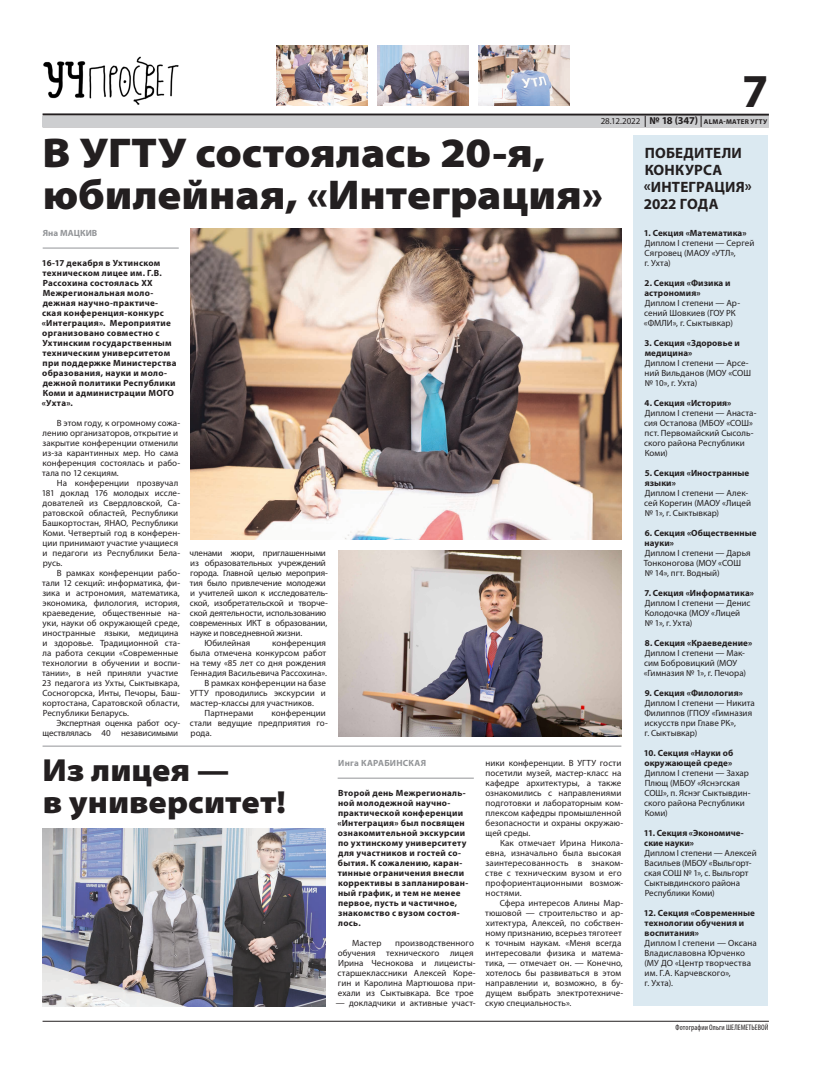
<style>
.page{position:relative;width:820px;height:1078px;background:#fff}
.page>*{position:absolute;margin:0;border:0;box-sizing:border-box;transform-origin:0 0}
.t1{font:700 47.4px "Myriad Pro";color:#231f20}
.t2{font:900 semi-expanded 41.8px/41.8px "Myriad Pro";color:#231f20}
.t3{font:900 semi-expanded 32px/32px "Myriad Pro";color:#231f20}
.t4{font:700 15px/17px "Myriad Pro";letter-spacing:.015em;color:#231f20}
.t5{font:9px/10px "Myriad Pro";letter-spacing:.005em;color:#231f20}
.t6{font:700 9px/10px "Myriad Pro";letter-spacing:.03em;color:#231f20}
.t7{font:9px/10px "Myriad Pro";letter-spacing:-.015em;color:#231f20;text-align:right}
.t8{font:700 9px/10px "Myriad Pro";letter-spacing:.01em;color:#231f20}
.t9{font:700 9px/10px "Myriad Pro";letter-spacing:.005em;color:#231f20}
.t10{font:700 9px "Myriad Pro";letter-spacing:.02em;color:#939598}
.t11{font:condensed 8px "Myriad Pro";letter-spacing:.01em;color:#231f20}
.t12{font:700 7px "Myriad Pro";letter-spacing:.04em;color:#231f20}
.s1{font-weight:400;font-size:9px}
.s2{font-size:10.5px}
</style>
<div class="page">
<hr style="left:43px;top:113px;width:725px;height:3px;background:#231f20">
<div style="left:43px;top:116px;width:725px;height:11px;background:#cdced0"></div>
<hr style="left:43px;top:1020px;width:725px;height:1px;background:#231f20">
<img style="left:43px;top:56px;width:136px;height:49px">
<hr style="left:43px;top:745px;width:578px;height:1px;background:#939598">
<div style="left:633px;top:135px;width:134px;height:870px;background:#dbe9f1"></div>
<img style="left:190px;top:228px;width:431px;height:311px">
<img style="left:338px;top:550px;width:283px;height:185px">
<img style="left:42px;top:828px;width:284px;height:177px">
<img style="left:276px;top:46px;width:91px;height:60px">
<img style="left:377px;top:45px;width:91px;height:60px">
<img style="left:478px;top:45px;width:91px;height:60px">
<hr style="left:43px;top:248px;width:136px;height:1px;background:#939598">
<hr style="left:337px;top:777px;width:136px;height:1px;background:#939598">
<h1 class="t1" style="left:741px;top:60px;width:28px">7</h1>
<p class="t12" style="left:600px;top:117px;width:168px"><span class="s1">28.12.2022</span> <span class="s2">№ 18 (347)</span> ALMA-MATER УГТУ</p>
<h2 class="t2" style="left:43px;top:132px;width:562px">В УГТУ состоялась 20-я, юбилейная, «Интеграция»</h2>
<p class="t10" style="left:43px;top:227px;width:56px">Яна МАЦКИВ</p>
<p class="t6" style="left:42px;top:257px;width:136px">16-17 декабря в Ухтинском техническом лицее им. Г.В.<br>Рассохина состоялась XX<br>Межрегиональная моло&shy;дежная научно-практиче&shy;ская конференция-конкурс «Интеграция». Мероприятие организовано совместно с<br>Ухтинским государственным техническим университетом при поддержке Министерства образования, науки и моло&shy;дежной политики Республики<br>Коми и администрации МОГО «Ухта».</p>
<p class="t5" style="left:42px;top:417px;width:139px;text-indent:15px">В этом году, к огромному сожа&shy;лению организаторов, открытие и закрытие конференции отменили из-за карантинных мер. Но сама конференция состоялась и рабо&shy;тала по 12 секциям.</p>
<p class="t5" style="left:42px;top:477px;width:140px;text-indent:15px">На конференции прозвучал<br>181 доклад 176 молодых иссле&shy;дователей из Свердловской, Са&shy;ратовской областей, Республики<br>Башкортостан, ЯНАО, Республики<br>Коми. Четвертый год в конферен&shy;ции принимают участие учащиеся и педагоги из Республики Бела&shy;русь.</p>
<p class="t5" style="left:42px;top:567px;width:139px;text-indent:15px">В рамках конференции рабо&shy;тали 12 секций: информатика, фи&shy;зика и астрономия, математика, экономика, филология, история, краеведение, общественные на&shy;уки, науки об окружающей среде, иностранные языки, медицина и здоровье. Традиционной ста&shy;ла работа секции «Современные технологии в обучении и воспи&shy;тании», в ней приняли участие<br>23 педагога из Ухты, Сыктывкара,<br>Сосногорска, Инты, Печоры, Баш&shy;кортостана, Саратовской области,<br>Республики Беларусь.</p>
<p class="t7" style="left:43px;top:717px;width:139px">Экспертная оценка работ осу&shy;ществлялась 40 независимыми</p>
<p class="t7" style="left:189px;top:547px;width:138px">членами жюри, приглашенными</p>
<p class="t7" style="left:190px;top:557px;width:137px">из образовательных учреждений</p>
<p class="t7" style="left:190px;top:567px;width:139px">города. Главной целью мероприя-</p>
<p class="t7" style="left:190px;top:577px;width:137px">тия было привлечение молодежи</p>
<p class="t7" style="left:190px;top:587px;width:139px">и учителей школ к исследователь-</p>
<p class="t7" style="left:190px;top:597px;width:139px">ской, изобретательской и творче-</p>
<p class="t7" style="left:190px;top:607px;width:138px">ской деятельности, использованию</p>
<p class="t7" style="left:190px;top:617px;width:139px">современных ИКТ в образовании,</p>
<p class="t7" style="left:190px;top:627px;width:113px">науке и повседневной жизни.</p>
<p class="t5" style="left:204px;top:637px;width:47px">Юбилейная</p>
<p class="t5" style="left:272px;top:637px;width:55px">конференция</p>
<p class="t5" style="left:190px;top:647px;width:138px">была отмечена конкурсом работ</p>
<p class="t5" style="left:190px;top:657px;width:137px">на тему «85 лет со дня рождения</p>
<p class="t5" style="left:190px;top:667px;width:138px">Геннадия Васильевича Рассохина».</p>
<p class="t5" style="left:204px;top:677px;width:123px">В рамках конференции на базе</p>
<p class="t5" style="left:190px;top:687px;width:137px">УГТУ проводились экскурсии и</p>
<p class="t5" style="left:190px;top:697px;width:125px">мастер-классы для участников.</p>
<p class="t5" style="left:204px;top:707px;width:50px">Партнерами</p>
<p class="t5" style="left:190px;top:707px;width:139px;text-indent:82px">конференции стали ведущие предприятия го&shy;рода.</p>
<h3 class="t3" style="left:43px;top:754px;width:244px">Из лицея —<br>в университет!</h3>
<p class="t10" style="left:338px;top:757px;width:89px">Инга КАРАБИНСКАЯ</p>
<p class="t6" style="left:337px;top:787px;width:132px">Второй день Межрегиональ&shy;ной молодежной научно&shy;практической конференции «Интеграция» был посвящен ознакомительной экскурсии по ухтинскому университету для участников и гостей со&shy;бытия. К сожалению, каран&shy;тинные ограничения внесли коррективы в запланирован&shy;ный график, и тем не менее первое, пусть и частичное, знакомство с вузом состоя&shy;лось.</p>
<p class="t5" style="left:352px;top:937px;width:31px">Мастер</p>
<p class="t5" style="left:337px;top:937px;width:139px;text-indent:58px">производственного обучения технического лицея<br>Ирина Чеснокова и лицеисты&shy;старшеклассники Алексей Коре&shy;гин и Каролина Мартюшова при&shy;ехали из Сыктывкара. Все трое</p>
<p class="t5" style="left:335px;top:997px;width:141px">— докладчики и активные участ-</p>
<p class="t5" style="left:485px;top:757px;width:139px">ники конференции. В УГТУ гости посетили музей, мастер-класс на кафедре архитектуры, а также ознакомились с направлениями подготовки и лабораторным ком&shy;плексом кафедры промышленной безопасности и охраны окружаю&shy;щей среды.</p>
<p class="t5" style="left:485px;top:837px;width:139px;text-indent:15px">Как отмечает Ирина Никола&shy;евна, изначально была высокая заинтересованность в знаком&shy;стве с техническим вузом и его профориентационными возмож&shy;ностями.</p>
<p class="t5" style="left:485px;top:897px;width:139px;text-indent:14px">Сфера интересов Алины Мар&shy;тюшовой — строительство и ар&shy;хитектура, Алексей, по собствен&shy;ному признанию, всерьез тяготеет к точным наукам. «Меня всегда интересовали физика и матема&shy;тика, — отмечает он. — Конечно, хотелось бы развиваться в этом направлении и, возможно, в бу&shy;дущем выбрать электротехниче&shy;скую специальность».</p>
<h3 class="t4" style="left:643px;top:144px;width:110px">ПОБЕДИТЕЛИ<br>КОНКУРСА «ИНТЕГРАЦИЯ»<br>2022 ГОДА</h3>
<p class="t8" style="left:643px;top:227px;width:104px">1. Секция «Математика»</p>
<p class="t5" style="left:644px;top:237px;width:111px">Диплом I степени — Сергей<br>Сягровец (МАОУ «УТЛ»,<br>г. Ухта)</p>
<p class="t6" style="left:644px;top:277px;width:88px">2. Секция «Физика и астрономия»</p>
<p class="t5" style="left:643px;top:297px;width:98px">Диплом I степени — Ар&shy;сений Шовкиев (ГОУ РК «ФМЛИ», г. Сыктывкар)</p>
<p class="t6" style="left:644px;top:337px;width:97px">3. Секция «Здоровье и медицина»</p>
<p class="t5" style="left:644px;top:357px;width:108px">Диплом I степени — Арсе&shy;ний Вильданов (МОУ «СОШ № 10», г. Ухта)</p>
<p class="t6" style="left:644px;top:397px;width:88px">4. Секция «История»</p>
<p class="t5" style="left:644px;top:407px;width:114px">Диплом I степени — Анаста&shy;сия Остапова (МБОУ «СОШ» пст. Первомайский Сысоль&shy;ского района Республики<br>Коми)</p>
<p class="t8" style="left:644px;top:467px;width:106px">5. Секция «Иностранные языки»</p>
<p class="t5" style="left:644px;top:487px;width:108px">Диплом I степени — Алек&shy;сей Корегин (МАОУ «Лицей № 1», г. Сыктывкар)</p>
<p class="t6" style="left:644px;top:527px;width:113px">6. Секция «Общественные науки»</p>
<p class="t5" style="left:643px;top:547px;width:108px">Диплом I степени — Дарья<br>Тонконогова (МОУ «СОШ № 14», пгт. Водный)</p>
<p class="t8" style="left:644px;top:587px;width:111px">7. Секция «Информатика»</p>
<p class="t5" style="left:644px;top:597px;width:107px">Диплом I степени — Денис<br>Колодочка (МОУ «Лицей № 1», г. Ухта)</p>
<p class="t8" style="left:644px;top:637px;width:109px">8. Секция «Краеведение»</p>
<p class="t5" style="left:643px;top:647px;width:104px">Диплом I степени — Мак&shy;сим Бобровицкий (МОУ «Гимназия № 1», г. Печора)</p>
<p class="t6" style="left:644px;top:687px;width:100px">9. Секция «Филология»</p>
<p class="t5" style="left:644px;top:697px;width:112px">Диплом I степени — Никита<br>Филиппов (ГПОУ «Гимназия искусств при Главе РК»,<br>г. Сыктывкар)</p>
<p class="t8" style="left:643px;top:747px;width:91px">10. Секция «Науки об окружающей среде»</p>
<p class="t5" style="left:644px;top:767px;width:108px">Диплом I степени — Захар<br>Плющ (МБОУ «Яснэгская<br>СОШ», п. Яснэг Сыктывдин&shy;ского района Республики<br>Коми)</p>
<p class="t9" style="left:643px;top:827px;width:101px">11. Секция «Экономиче&shy;ские науки»</p>
<p class="t5" style="left:644px;top:847px;width:114px">Диплом I степени — Алексей<br>Васильев (МБОУ «Выльгорт&shy;ская СОШ № 1», с. Выльгорт<br>Сыктывдинского района<br>Республики Коми)</p>
<p class="t8" style="left:643px;top:907px;width:113px">12. Секция «Современные технологии обучения и воспитания»</p>
<p class="t5" style="left:644px;top:937px;width:114px">Диплом I степени — Оксана<br>Владиславовна Юрченко (МУ ДО «Центр творчества им. Г.А. Карчевского»,<br>г. Ухта).</p>
<p class="t11" style="left:675px;top:1022px;width:94px">Фотографии Ольги ШЕЛЕМЕТЬЕВОЙ</p>
</div>
